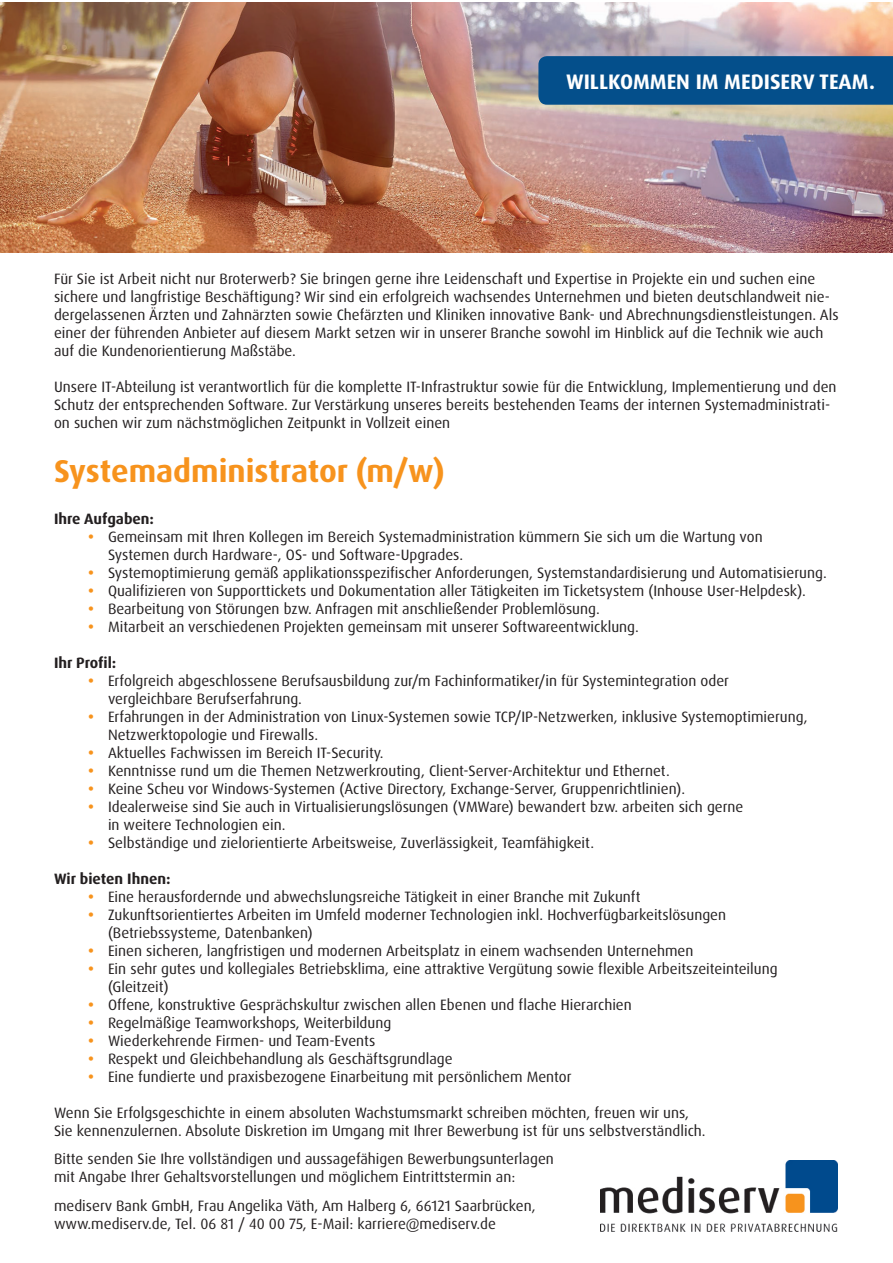
<style>
.page{position:relative;width:893px;height:1263px;background:#fff}
.page>*{position:absolute;margin:0;border:0;box-sizing:border-box;transform-origin:0 0}
.t1{font:700 31.5px "Dax OT";color:#f7931d}
.t2{font:700 21px "Dax OT";color:#fff}
.t3{font:15px/18px "Dax OT";color:#231f20}
.t4{font:700 15px "Dax OT";color:#231f20}
.s1{font-weight:700;color:#f7931d}
</style>
<div class="page">
<img style="left:601px;top:1160px;width:236px;height:71px">
<img style="left:0;top:2px;width:893px;height:251px">
<div style="left:538px;top:56px;width:355px;height:49px;background:#044f8b"></div>
<h2 class="t2" style="left:566px;top:68px;width:310px">WILLKOMMEN IM MEDISERV TEAM.</h2>
<p class="t3" style="left:54px;top:269px;width:786px">Für Sie ist Arbeit nicht nur Broterwerb? Sie bringen gerne ihre Leidenschaft und Expertise in Projekte ein und suchen eine sichere und langfristige Beschäftigung? Wir sind ein erfolgreich wachsendes Unternehmen und bieten deutschlandweit nie&shy;dergelassenen Ärzten und Zahnärzten sowie Chefärzten und Kliniken innovative Bank- und Abrechnungsdienstleistungen. Als einer der führenden Anbieter auf diesem Markt setzen wir in unserer Branche sowohl im Hinblick auf die Technik wie auch auf die Kundenorientierung Maßstäbe.</p>
<p class="t3" style="left:54px;top:377px;width:784px">Unsere IT-Abteilung ist verantwortlich für die komplette IT-Infrastruktur sowie für die Entwicklung, Implementierung und den<br>Schutz der entsprechenden Software. Zur Verstärkung unseres bereits bestehenden Teams der internen Systemadministrati&shy;on suchen wir zum nächstmöglichen Zeitpunkt in Vollzeit einen</p>
<h1 class="t1" style="left:54px;top:451px;width:392px">Systemadministrator (m/w)</h1>
<p class="t4" style="left:54px;top:509px;width:102px">Ihre Aufgaben:</p>
<p class="t3" style="left:108px;top:528px;width:656px;text-indent:-20px"><span class="s1">•</span> Gemeinsam mit Ihren Kollegen im Bereich Systemadministration kümmern Sie sich um die Wartung von<br>Systemen durch Hardware-, OS- und Software-Upgrades.</p>
<p class="t3" style="left:88px;top:564px;width:740px"><span class="s1">•</span> Systemoptimierung gemäß applikationsspezifischer Anforderungen, Systemstandardisierung und Automatisierung.</p>
<p class="t3" style="left:88px;top:582px;width:719px"><span class="s1">•</span> Qualifizieren von Supporttickets und Dokumentation aller Tätigkeiten im Ticketsystem (Inhouse User-Helpdesk).</p>
<p class="t3" style="left:88px;top:600px;width:513px"><span class="s1">•</span> Bearbeitung von Störungen bzw. Anfragen mit anschließender Problemlösung.</p>
<p class="t3" style="left:88px;top:618px;width:552px"><span class="s1">•</span> Mitarbeit an verschiedenen Projekten gemeinsam mit unserer Softwareentwicklung.</p>
<p class="t4" style="left:54px;top:653px;width:64px">Ihr Profil:</p>
<p class="t3" style="left:108px;top:672px;width:622px;text-indent:-20px"><span class="s1">•</span> Erfolgreich abgeschlossene Berufsausbildung zur/m Fachinformatiker/in für Systemintegration oder vergleichbare Berufserfahrung.</p>
<p class="t3" style="left:108px;top:708px;width:701px;text-indent:-20px"><span class="s1">•</span> Erfahrungen in der Administration von Linux-Systemen sowie TCP/IP-Netzwerken, inklusive Systemoptimierung,<br>Netzwerktopologie und Firewalls.</p>
<p class="t3" style="left:88px;top:744px;width:297px"><span class="s1">•</span> Aktuelles Fachwissen im Bereich IT-Security.</p>
<p class="t3" style="left:88px;top:762px;width:583px"><span class="s1">•</span> Kenntnisse rund um die Themen Netzwerkrouting, Client-Server-Architektur und Ethernet.</p>
<p class="t3" style="left:88px;top:780px;width:599px"><span class="s1">•</span> Keine Scheu vor Windows-Systemen (Active Directory, Exchange-Server, Gruppenrichtlinien).</p>
<p class="t3" style="left:108px;top:798px;width:637px;text-indent:-20px"><span class="s1">•</span> Idealerweise sind Sie auch in Virtualisierungslösungen (VMWare) bewandert bzw. arbeiten sich gerne in weitere Technologien ein.</p>
<p class="t3" style="left:88px;top:834px;width:508px"><span class="s1">•</span> Selbständige und zielorientierte Arbeitsweise, Zuverlässigkeit, Teamfähigkeit.</p>
<p class="t4" style="left:54px;top:869px;width:118px">Wir bieten Ihnen:</p>
<p class="t3" style="left:88px;top:888px;width:554px"><span class="s1">•</span> Eine herausfordernde und abwechslungsreiche Tätigkeit in einer Branche mit Zukunft</p>
<p class="t3" style="left:108px;top:906px;width:620px;text-indent:-20px"><span class="s1">•</span> Zukunftsorientiertes Arbeiten im Umfeld moderner Technologien inkl. Hochverfügbarkeitslösungen (Betriebssysteme, Datenbanken)</p>
<p class="t3" style="left:88px;top:942px;width:607px"><span class="s1">•</span> Einen sicheren, langfristigen und modernen Arbeitsplatz in einem wachsenden Unternehmen</p>
<p class="t3" style="left:108px;top:960px;width:671px;text-indent:-20px"><span class="s1">•</span> Ein sehr gutes und kollegiales Betriebsklima, eine attraktive Vergütung sowie flexible Arbeitszeiteinteilung (Gleitzeit)</p>
<p class="t3" style="left:88px;top:996px;width:545px"><span class="s1">•</span> Offene, konstruktive Gesprächskultur zwischen allen Ebenen und flache Hierarchien</p>
<p class="t3" style="left:88px;top:1014px;width:305px"><span class="s1">•</span> Regelmäßige Teamworkshops, Weiterbildung</p>
<p class="t3" style="left:88px;top:1032px;width:289px"><span class="s1">•</span> Wiederkehrende Firmen- und Team-Events</p>
<p class="t3" style="left:88px;top:1050px;width:366px"><span class="s1">•</span> Respekt und Gleichbehandlung als Geschäftsgrundlage</p>
<p class="t3" style="left:88px;top:1068px;width:485px"><span class="s1">•</span> Eine fundierte und praxisbezogene Einarbeitung mit persönlichem Mentor</p>
<p class="t3" style="left:54px;top:1104px;width:653px">Wenn Sie Erfolgsgeschichte in einem absoluten Wachstumsmarkt schreiben möchten, freuen wir uns,<br>Sie kennenzulernen. Absolute Diskretion im Umgang mit Ihrer Bewerbung ist für uns selbstverständlich.</p>
<p class="t3" style="left:54px;top:1150px;width:501px">Bitte senden Sie Ihre vollständigen und aussagefähigen Bewerbungsunterlagen mit Angabe Ihrer Gehaltsvorstellungen und möglichem Eintrittstermin an:</p>
<p class="t3" style="left:54px;top:1197px;width:483px">mediserv Bank GmbH, Frau Angelika Väth, Am Halberg 6, 66121 Saarbrücken, www.mediserv.de, Tel. 06 81 / 40 00 75, E-Mail: karriere@mediserv.de</p>
</div>
